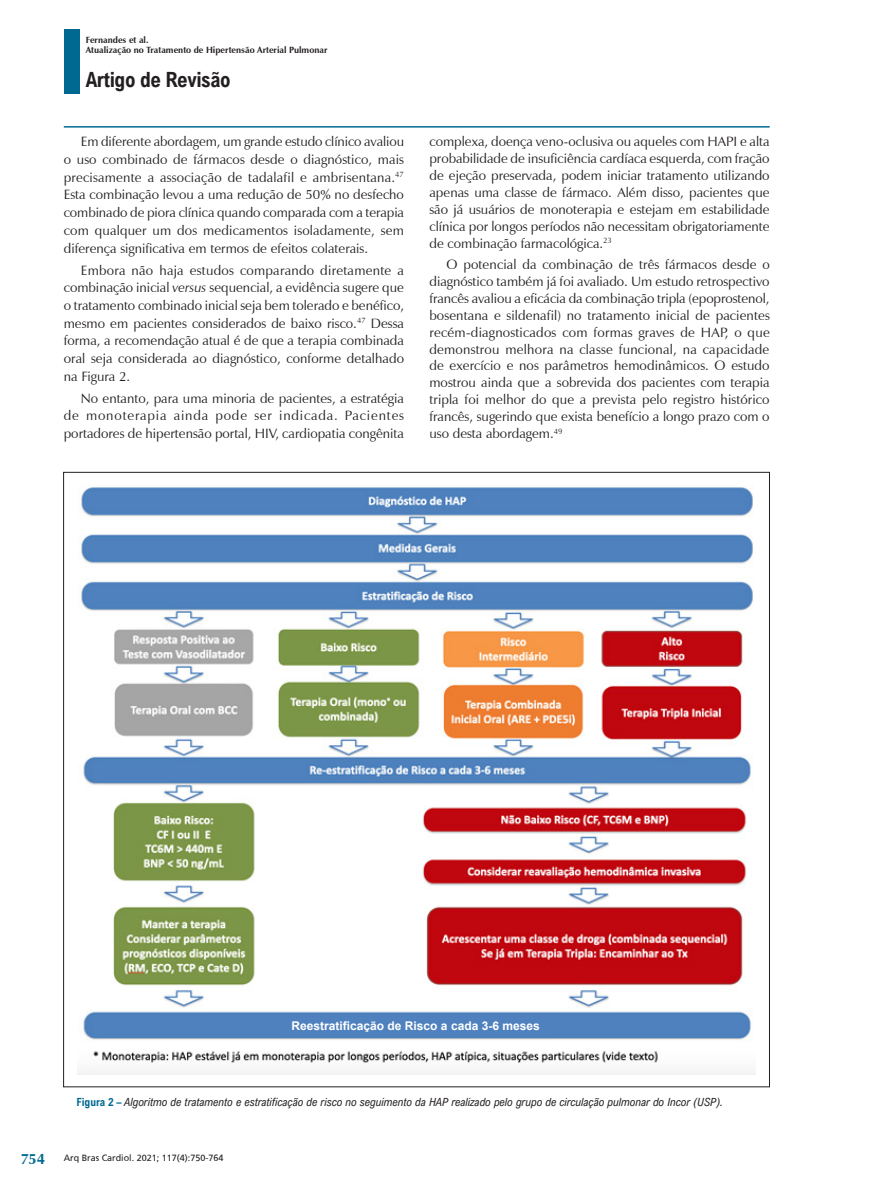
<style>
.page{position:relative;width:893px;height:1191px;background:#fff}
.page>*{position:absolute;margin:0;border:0;box-sizing:border-box;transform-origin:0 0}
.t1{font:700 21px "Arial Nova Cond";letter-spacing:-.02em;color:#231f20}
.t2{font:700 15px "Zapf Humanist 601 BT";color:#006991}
._01-TEXTO_BASICO{font:13.5px/17px "Zapf Humanist 601 BT";color:#231f20;text-align:justify}
._01-TEXTO_BASICO-2{font:700 12px "Arial";color:#fff}
._05_LEGENDA_TABELA{font:italic 11.25px "Arial Nova Cond";color:#231f20}
.t3{font:700 9px/10.8px "Zapf Humanist 601 BT";color:#231f20}
.t4{font:9px "Frutiger";color:#231f20}
.s1{font-style:italic}
.s2{font-weight:700;font-style:normal;color:#006991}
</style>
<div class="page">
<hr style="left:64px;top:126px;width:706px;height:2px;background:#006991">
<div style="left:64px;top:29px;width:16px;height:65px;background:#006991"></div>
<img style="left:77px;top:487px;width:679px;height:587px">
<div style="left:280px;top:1017px;width:271px;height:16px;background:#4f81be"></div>
<p class="t3" style="left:86px;top:34px;width:243px">Fernandes et al.<br>Atualização no Tratamento de Hipertensão Arterial Pulmonar</p>
<h1 class="t1" style="left:86px;top:67px;width:146px">Artigo de Revisão</h1>
<p class="_01-TEXTO_BASICO" style="left:64px;top:133px;width:342px;line-height:17.7px;text-indent:17px">Em diferente abordagem, um grande estudo clínico avaliou o uso combinado de fármacos desde o diagnóstico, mais precisamente a associação de tadalafil e ambrisentana.<sup>47<br></sup>Esta combinação levou a uma redução de 50% no desfecho combinado de piora clínica quando comparada com a terapia com qualquer um dos medicamentos isoladamente, sem diferença significativa em termos de efeitos colaterais.</p>
<p class="_01-TEXTO_BASICO" style="left:64px;top:261px;width:342px;line-height:17.7px;text-indent:17px">Embora não haja estudos comparando diretamente a combinação inicial <span class="s1">versus</span> sequencial, a evidência sugere que o tratamento combinado inicial seja bem tolerado e benéfico, mesmo em pacientes considerados de baixo risco.<sup>47</sup> Dessa forma, a recomendação atual é de que a terapia combinada oral seja considerada ao diagnóstico, conforme detalhado na Figura 2.</p>
<p class="_01-TEXTO_BASICO" style="left:64px;top:389px;width:342px;line-height:17.7px;text-indent:17px">No entanto, para uma minoria de pacientes, a estratégia de monoterapia ainda pode ser indicada. Pacientes portadores de hipertensão portal, HIV, cardiopatia congênita</p>
<p class="_01-TEXTO_BASICO" style="left:429px;top:133px;width:342px">complexa, doença veno-oclusiva ou aqueles com HAPI e alta probabilidade de insuficiência cardíaca esquerda, com fração de ejeção preservada, podem iniciar tratamento utilizando apenas uma classe de fármaco. Além disso, pacientes que são já usuários de monoterapia e estejam em estabilidade clínica por longos períodos não necessitam obrigatoriamente de combinação farmacológica.<sup>23</sup></p>
<p class="_01-TEXTO_BASICO" style="left:429px;top:256px;width:342px;text-indent:17px">O potencial da combinação de três fármacos desde o diagnóstico também já foi avaliado. Um estudo retrospectivo francês avaliou a eficácia da combinação tripla (epoprostenol, bosentana e sildenafil) no tratamento inicial de pacientes recém-diagnosticados com formas graves de HAP, o que demonstrou melhora na classe funcional, na capacidade de exercício e nos parâmetros hemodinâmicos. O estudo mostrou ainda que a sobrevida dos pacientes com terapia tripla foi melhor do que a prevista pelo registro histórico francês, sugerindo que exista benefício a longo prazo com o uso desta abordagem.<sup>49</sup></p>
<p class="_01-TEXTO_BASICO-2" style="left:292px;top:1017px;width:250px">Reestratificação de Risco a cada 3-6 meses</p>
<p class="t2" style="left:20px;top:1149px;width:26px">754</p>
<p class="_05_LEGENDA_TABELA" style="left:76px;top:1094px;width:648px"><span class="s2">Figura 2 –</span> Algoritmo de tratamento e estratificação de risco no seguimento da HAP realizado pelo grupo de circulação pulmonar do Incor (USP).</p>
<p class="t4" style="left:64px;top:1153px;width:161px">Arq Bras Cardiol. 2021; 117(4):750-764</p>
</div>
